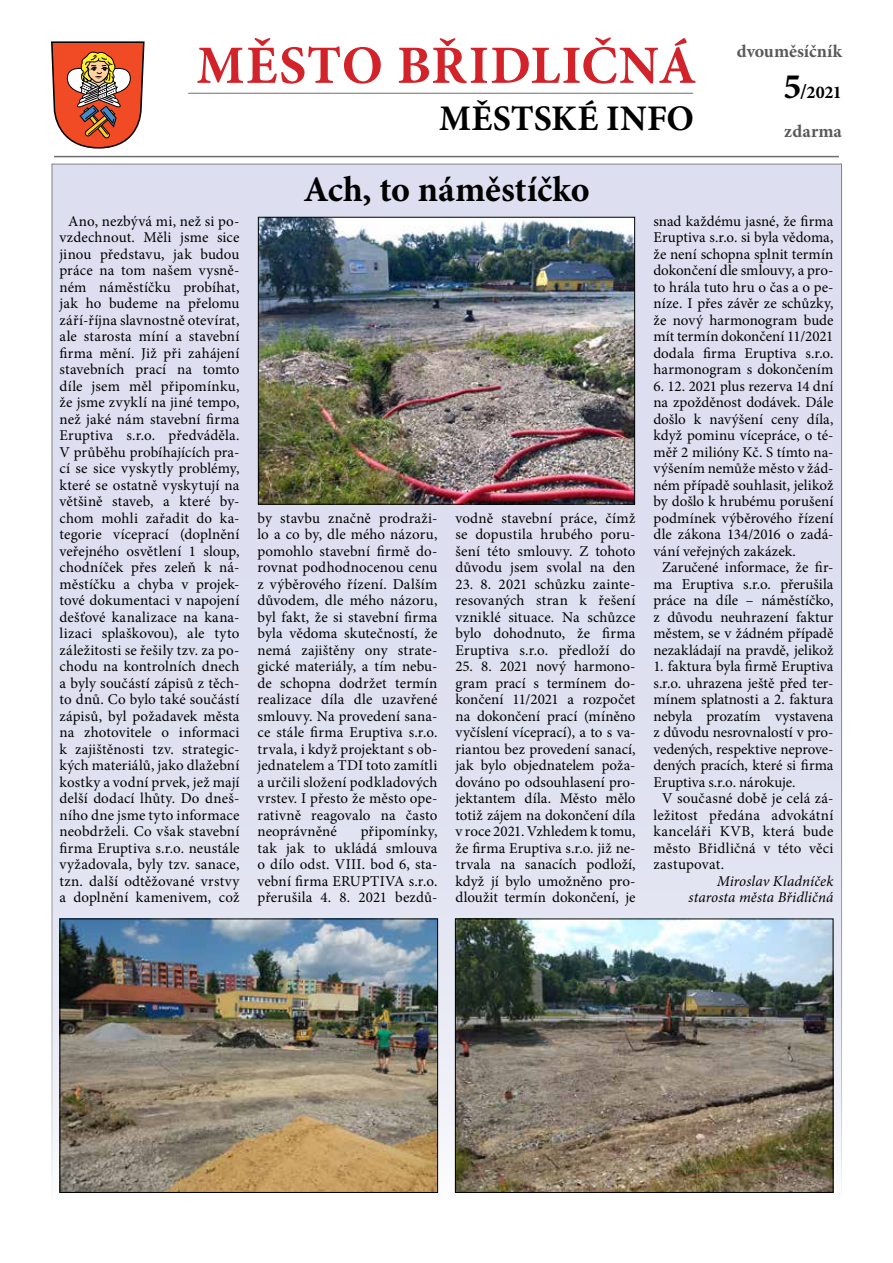
<style>
.page{position:relative;width:893px;height:1263px;background:#fff}
.page>*{position:absolute;margin:0;border:0;box-sizing:border-box;transform-origin:0 0}
.t1{font:700 54px "Minion Pro";letter-spacing:.015em;color:#d2232a}
.t2{font:700 36px/70.2px "Minion Pro";color:#000}
.t3{font:700 18px/38.7px "Minion Pro";letter-spacing:.005em;color:#58595b}
.t4{font:15px/16.5px "Minion Pro";letter-spacing:.005em;color:#000;text-align:justify}
.t5{font:italic 15px/16.5px "Minion Pro";letter-spacing:.005em;color:#000;text-align:right}
.s1{font-size:36px;color:#000}
.s2{font-size:21px;color:#000}
.s3{color:#000}
</style>
<div class="page">
<svg style="left:51px;top:41px;width:94px;height:108px"></svg>
<div style="left:52px;top:164px;width:790px;height:1035px;background:#dde0f0"></div>
<img style="left:62px;top:920px;width:374px;height:271px">
<div style="left:60px;top:918px;width:378px;height:275px;border:1px solid #000"></div>
<img style="left:457px;top:920px;width:374px;height:271px">
<div style="left:455px;top:918px;width:378px;height:275px;border:1px solid #000"></div>
<img style="left:260px;top:219px;width:373px;height:284px">
<div style="left:258px;top:217px;width:377px;height:288px;border:1px solid #000"></div>
<hr style="left:54px;top:156px;width:785px;height:1px;background:#6d6e71">
<hr style="left:188px;top:93px;width:505px;height:1px;background:#6d6e71">
<h1 class="t1" style="left:196px;top:28px;width:501px">MĚSTO BŘIDLIČNÁ</h1>
<h2 class="t2" style="left:303px;top:83px;width:392px;text-indent:136px">MĚSTSKÉ INFO<br>Ach, to náměstíčko</h2>
<p class="t4" style="left:60px;top:213px;width:181px;text-align:center">Ano, nezbývá mi, než si po&shy;vzdechnout. Měli jsme sice jinou představu, jak budou práce na tom našem vysně&shy;ném náměstíčku probíhat, jak ho budeme na přelomu září-října slavnostně otevírat, ale starosta míní a stavební firma mění. Již při zahájení stavebních prací na tomto díle jsem měl připomínku, že jsme zvyklí na jiné tempo, než jaké nám stavební firma<br>Eruptiva s.r.o. předváděla.<br>V průběhu probíhajících pra&shy;cí se sice vyskytly problémy, které se ostatně vyskytují na většině staveb, a které by&shy;chom mohli zařadit do ka&shy;tegorie víceprací (doplnění veřejného osvětlení 1 sloup, chodníček přes zeleň k ná&shy;městíčku a chyba v projek&shy;tové dokumentaci v napojení dešťové kanalizace na kana&shy;lizaci splaškovou), ale tyto záležitosti se řešily tzv. za po&shy;chodu na kontrolních dnech a byly součástí zápisů z těch&shy;to dnů. Co bylo také součástí zápisů, byl požadavek města na zhotovitele o informaci k zajištěnosti tzv. strategic&shy;kých materiálů, jako dlažební kostky a vodní prvek, jež mají delší dodací lhůty. Do dneš&shy;ního dne jsme tyto informace neobdrželi. Co však stavební firma Eruptiva s.r.o. neustále vyžadovala, byly tzv. sanace, tzn. další odtěžované vrstvy a doplnění kamenivem, což</p>
<p class="t3" style="left:737px;top:31px;width:107px">dvouměsíčník</p>
<p class="t3" style="left:783px;top:73px;width:60px"><span class="s1">5</span><span class="s2">/</span><span class="s3">2021 </span>zdarma</p>
<p class="t4" style="left:653px;top:213px;width:181px">snad každému jasné, že firma Eruptiva s.r.o. si byla vědoma, že není schopna splnit termín dokončení dle smlouvy, a pro&shy;to hrála tuto hru o čas a o pe&shy;níze. I přes závěr ze schůzky, že nový harmonogram bude mít termín dokončení 11/2021 dodala firma Eruptiva s.r.o. harmonogram s dokončením</p>
<p class="t4" style="left:653px;top:378px;width:181px">6. 12. 2021 plus rezerva 14 dní</p>
<p class="t4" style="left:653px;top:394px;width:181px">na zpožděnost dodávek. Dále</p>
<p class="t4" style="left:653px;top:411px;width:181px">došlo k navýšení ceny díla,</p>
<p class="t4" style="left:653px;top:427px;width:181px">když pominu vícepráce, o té-</p>
<p class="t4" style="left:653px;top:444px;width:181px">měř 2 milióny Kč. S tímto na-</p>
<p class="t4" style="left:653px;top:460px;width:181px">výšením nemůže město v žád-</p>
<p class="t4" style="left:653px;top:477px;width:181px">ném případě souhlasit, jelikož</p>
<p class="t4" style="left:653px;top:493px;width:181px">by došlo k hrubému porušení</p>
<p class="t4" style="left:653px;top:510px;width:181px">podmínek výběrového řízení</p>
<p class="t4" style="left:653px;top:526px;width:181px">dle zákona 134/2016 o zadá-</p>
<p class="t4" style="left:653px;top:543px;width:144px">vání veřejných zakázek.</p>
<p class="t4" style="left:662px;top:559px;width:173px">Zaručené informace, že fir-</p>
<p class="t4" style="left:653px;top:576px;width:181px">ma Eruptiva s.r.o. přerušila</p>
<p class="t4" style="left:653px;top:592px;width:181px">práce na díle – náměstíčko,</p>
<p class="t4" style="left:653px;top:609px;width:181px">z důvodu neuhrazení faktur</p>
<p class="t4" style="left:653px;top:625px;width:181px">městem, se v žádném případě</p>
<p class="t4" style="left:653px;top:642px;width:181px">nezakládají na pravdě, jelikož</p>
<p class="t4" style="left:653px;top:658px;width:181px">1. faktura byla firmě Eruptiva</p>
<p class="t4" style="left:653px;top:675px;width:181px">s.r.o. uhrazena ještě před ter-</p>
<p class="t4" style="left:653px;top:691px;width:181px">mínem splatnosti a 2. faktura</p>
<p class="t4" style="left:653px;top:708px;width:181px">nebyla prozatím vystavena</p>
<p class="t4" style="left:653px;top:724px;width:181px">z důvodu nesrovnalostí v pro-</p>
<p class="t4" style="left:653px;top:741px;width:181px">vedených, respektive neprove-</p>
<p class="t4" style="left:653px;top:757px;width:181px">dených pracích, které si firma</p>
<p class="t4" style="left:653px;top:774px;width:144px">Eruptiva s.r.o. nárokuje.</p>
<p class="t4" style="left:662px;top:790px;width:173px">V současné době je celá zá-</p>
<p class="t4" style="left:653px;top:807px;width:181px">ležitost předána advokátní</p>
<p class="t4" style="left:653px;top:823px;width:181px">kanceláři KVB, která bude</p>
<p class="t4" style="left:653px;top:840px;width:181px">město Břidličná v této věci</p>
<p class="t4" style="left:653px;top:856px;width:72px">zastupovat.</p>
<p class="t5" style="left:689px;top:872px;width:146px">Miroslav Kladníček starosta města Břidličná</p>
<p class="t4" style="left:455px;top:510px;width:181px">vodně stavební práce, čímž se dopustila hrubého poru&shy;šení této smlouvy. Z tohoto důvodu jsem svolal na den</p>
<p class="t4" style="left:455px;top:576px;width:181px">23. 8. 2021 schůzku zainte&shy;resovaných stran k řešení vzniklé situace. Na schůzce bylo dohodnuto, že firma Eruptiva s.r.o. předloží do</p>
<p class="t4" style="left:455px;top:658px;width:181px">25. 8. 2021 nový harmono&shy;gram prací s termínem do&shy;končení 11/2021 a rozpočet na dokončení prací (míněno vyčíslení víceprací), a to s va&shy;riantou bez provedení sanací, jak bylo objednatelem poža&shy;dováno po odsouhlasení pro&shy;jektantem díla. Město mělo totiž zájem na dokončení díla v roce 2021. Vzhledem k tomu, že firma Eruptiva s.r.o. již ne&shy;trvala na sanacích podloží, když jí bylo umožněno pro&shy;dloužit termín dokončení, je</p>
<p class="t4" style="left:257px;top:510px;width:181px">by stavbu značně prodraži&shy;lo a co by, dle mého názoru, pomohlo stavební firmě do&shy;rovnat podhodnocenou cenu z výběrového řízení. Dalším důvodem, dle mého názoru, byl fakt, že si stavební firma byla vědoma skutečností, že nemá zajištěny ony strate&shy;gické materiály, a tím nebu&shy;de schopna dodržet termín realizace díla dle uzavřené smlouvy. Na provedení sana&shy;ce stále firma Eruptiva s.r.o. trvala, i když projektant s ob&shy;jednatelem a TDI toto zamítli a určili složení podkladových vrstev. I přesto že město ope&shy;rativně reagovalo na často neoprávněné</p>
<p class="t4" style="left:257px;top:823px;width:181px;text-indent:103px">připomínky, tak jak to ukládá smlouva o dílo odst. VIII. bod 6, sta&shy;vební firma ERUPTIVA s.r.o. přerušila 4. 8. 2021 bezdů-</p>
</div>
